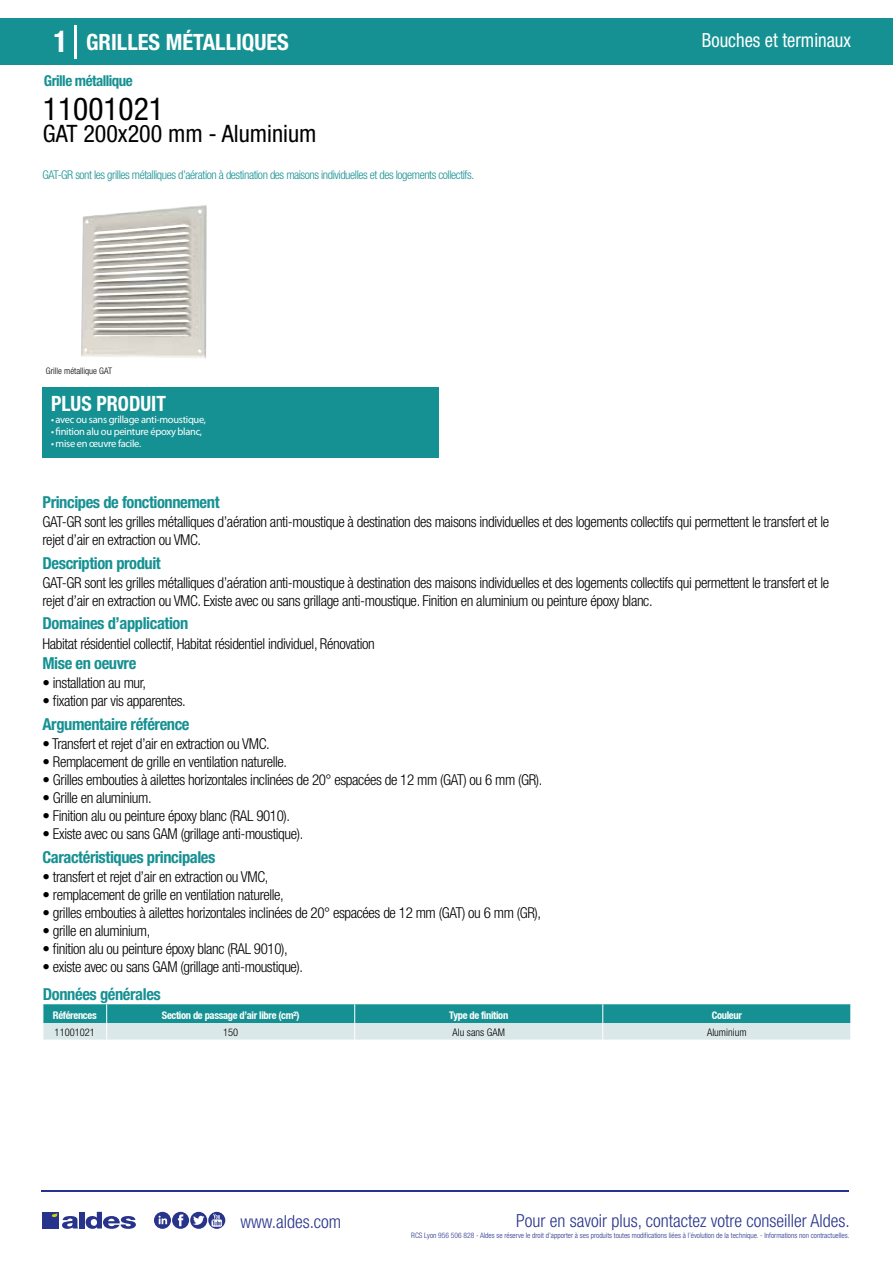
<style>
.page{position:relative;width:893px;height:1263px;background:#fff}
.page>*{position:absolute;margin:0;border:0;box-sizing:border-box;transform-origin:0 0}
.t1{font:condensed 31.5px "Helvetica Neue LT Std";color:#000}
.t2{font:condensed 24px "Helvetica Neue LT Std";color:#000}
.t3{font:700 condensed 22.5px "Helvetica Neue LT Std";color:#fff}
.t4{font:700 condensed 21px "Helvetica Neue";color:#fff;scale:.95 1}
.t5{font:condensed 19.5px "Helvetica Neue LT Std";color:#fff;scale:.95 1}
.t6{font:300 condensed 18px "Helvetica Neue";color:#28348b}
.t7{font:700 condensed 16.5px "Helvetica Neue LT Std";letter-spacing:-.025em;color:#169193}
.t8{font:300 condensed 15px/18px "Helvetica Neue LT Std";letter-spacing:-.025em;color:#000}
.t9{font:700 condensed 15px "Helvetica Neue LT Std";letter-spacing:-.035em;color:#169193}
.t10{font:300 condensed 12px "Helvetica Neue LT Std";letter-spacing:-.035em;color:#169193}
.t11{font:10.5px "Myriad Pro";letter-spacing:-.03em;color:#fff}
.t12{font:700 condensed 10.5px "Helvetica Neue";letter-spacing:-.03em;color:#fff}
.t13{font:300 condensed 10.5px "Helvetica Neue";color:#000}
.t14{font:300 condensed 9px "Helvetica Neue";color:#000}
.t15{font:300 condensed 7.5px "Helvetica Neue";color:#28348b}
.s1{font-size:30px}
</style>
<div class="page">
<div style="left:0;top:18px;width:893px;height:46px;background:#169193"></div>
<div style="left:43px;top:387px;width:396px;height:70px;background:#169193"></div>
<hr style="left:74px;top:25px;width:2px;height:33px;background:#fff">
<svg style="left:81px;top:205px;width:126px;height:154px"></svg>
<svg style="left:43px;top:1004px;width:808px;height:36px;background:#75bbbc"></svg>
<hr style="left:41px;top:1190px;width:808px;height:1px;background:#28348b">
<svg style="left:154px;top:1212px;width:71px;height:17px"></svg>
<div style="left:42px;top:1212px;width:17px;height:16px;background:#28348b"></div>
<div style="left:79px;top:1212px;width:5px;height:16px;background:#28348b"></div>
<svg style="left:86px;top:1212px;width:50px;height:17px"></svg>
<svg style="left:52px;top:1213px;width:26px;height:16px"></svg>
<h3 class="t3" style="left:54px;top:28px;width:237px"><span class="s1">1</span> GRILLES MÉTALLIQUES</h3>
<h3 class="t5" style="left:702px;top:29px;width:158px">Bouches et terminaux</h3>
<p class="t9" style="left:44px;top:71px;width:90px">Grille métallique</p>
<h1 class="t1" style="left:43px;top:91px;width:122px">11001021</h1>
<h2 class="t2" style="left:43px;top:120px;width:275px">GAT 200x200 mm - Aluminium</h2>
<p class="t10" style="left:43px;top:167px;width:433px">GAT-GR sont les grilles métalliques d’aération à destination des maisons individuelles et des logements collectifs.</p>
<p class="t14" style="left:46px;top:365px;width:68px">Grille métallique GAT</p>
<h3 class="t4" style="left:51px;top:391px;width:122px">PLUS PRODUIT</h3>
<p class="t11" style="left:51px;top:413px;width:157px">• avec ou sans grillage anti-moustique,</p>
<p class="t11" style="left:51px;top:425px;width:153px">• finition alu ou peinture époxy blanc,</p>
<p class="t11" style="left:51px;top:437px;width:92px">• mise en œuvre facile.</p>
<p class="t7" style="left:43px;top:492px;width:179px">Principes de fonctionnement</p>
<p class="t8" style="left:43px;top:513px;width:788px">GAT-GR sont les grilles métalliques d’aération anti-moustique à destination des maisons individuelles et des logements collectifs qui permettent le transfert et le rejet d’air en extraction ou VMC.</p>
<p class="t8" style="left:43px;top:573px;width:788px">GAT-GR sont les grilles métalliques d’aération anti-moustique à destination des maisons individuelles et des logements collectifs qui permettent le transfert et le rejet d’air en extraction ou VMC. Existe avec ou sans grillage anti-moustique. Finition en aluminium ou peinture époxy blanc.</p>
<p class="t8" style="left:43px;top:634px;width:334px">Habitat résidentiel collectif, Habitat résidentiel individuel, Rénovation</p>
<p class="t8" style="left:43px;top:674px;width:105px">• installation au mur,</p>
<p class="t8" style="left:43px;top:692px;width:145px">• fixation par vis apparentes.</p>
<p class="t7" style="left:43px;top:553px;width:120px">Description produit</p>
<p class="t7" style="left:43px;top:613px;width:147px">Domaines d’application</p>
<p class="t7" style="left:43px;top:653px;width:95px">Mise en oeuvre</p>
<p class="t7" style="left:43px;top:714px;width:149px">Argumentaire référence</p>
<p class="t8" style="left:43px;top:734px;width:229px">• Transfert et rejet d’air en extraction ou VMC.</p>
<p class="t8" style="left:43px;top:752px;width:246px">• Remplacement de grille en ventilation naturelle.</p>
<p class="t8" style="left:43px;top:770px;width:501px">• Grilles embouties à ailettes horizontales inclinées de 20° espacées de 12 mm (GAT) ou 6 mm (GR).</p>
<p class="t8" style="left:43px;top:788px;width:111px">• Grille en aluminium.</p>
<p class="t8" style="left:43px;top:806px;width:249px">• Finition alu ou peinture époxy blanc (RAL 9010).</p>
<p class="t8" style="left:43px;top:824px;width:262px">• Existe avec ou sans GAM (grillage anti-moustique).</p>
<p class="t7" style="left:43px;top:847px;width:174px">Caractéristiques principales</p>
<p class="t8" style="left:43px;top:867px;width:227px">• transfert et rejet d’air en extraction ou VMC,</p>
<p class="t8" style="left:43px;top:885px;width:243px">• remplacement de grille en ventilation naturelle,</p>
<p class="t8" style="left:43px;top:903px;width:500px">• grilles embouties à ailettes horizontales inclinées de 20° espacées de 12 mm (GAT) ou 6 mm (GR),</p>
<p class="t8" style="left:43px;top:921px;width:109px">• grille en aluminium,</p>
<p class="t8" style="left:43px;top:939px;width:247px">• finition alu ou peinture époxy blanc (RAL 9010),</p>
<p class="t8" style="left:43px;top:957px;width:262px">• existe avec ou sans GAM (grillage anti-moustique).</p>
<p class="t7" style="left:43px;top:984px;width:119px">Données générales</p>
<p class="t12" style="left:53px;top:1009px;width:45px">Références</p>
<p class="t12" style="left:162px;top:1009px;width:139px">Section de passage d’air libre (cm²)</p>
<p class="t12" style="left:449px;top:1009px;width:60px">Type de finition</p>
<p class="t12" style="left:712px;top:1009px;width:32px">Couleur</p>
<p class="t13" style="left:55px;top:1026px;width:42px">11001021</p>
<p class="t13" style="left:223px;top:1026px;width:17px">150</p>
<p class="t13" style="left:453px;top:1026px;width:54px">Alu sans GAM</p>
<p class="t13" style="left:707px;top:1026px;width:41px">Aluminium</p>
<p class="t6" style="left:240px;top:1211px;width:102px">www.aldes.com</p>
<p class="t6" style="left:516px;top:1211px;width:335px">Pour en savoir plus, contactez votre conseiller Aldes.</p>
<p class="t15" style="left:411px;top:1230px;width:440px">RCS Lyon 956 506 828 - Aldes se réserve le droit d’apporter à ses produits toutes modifications liées à l’évolution de la technique. - Informations non contractuelles.</p>
</div>
